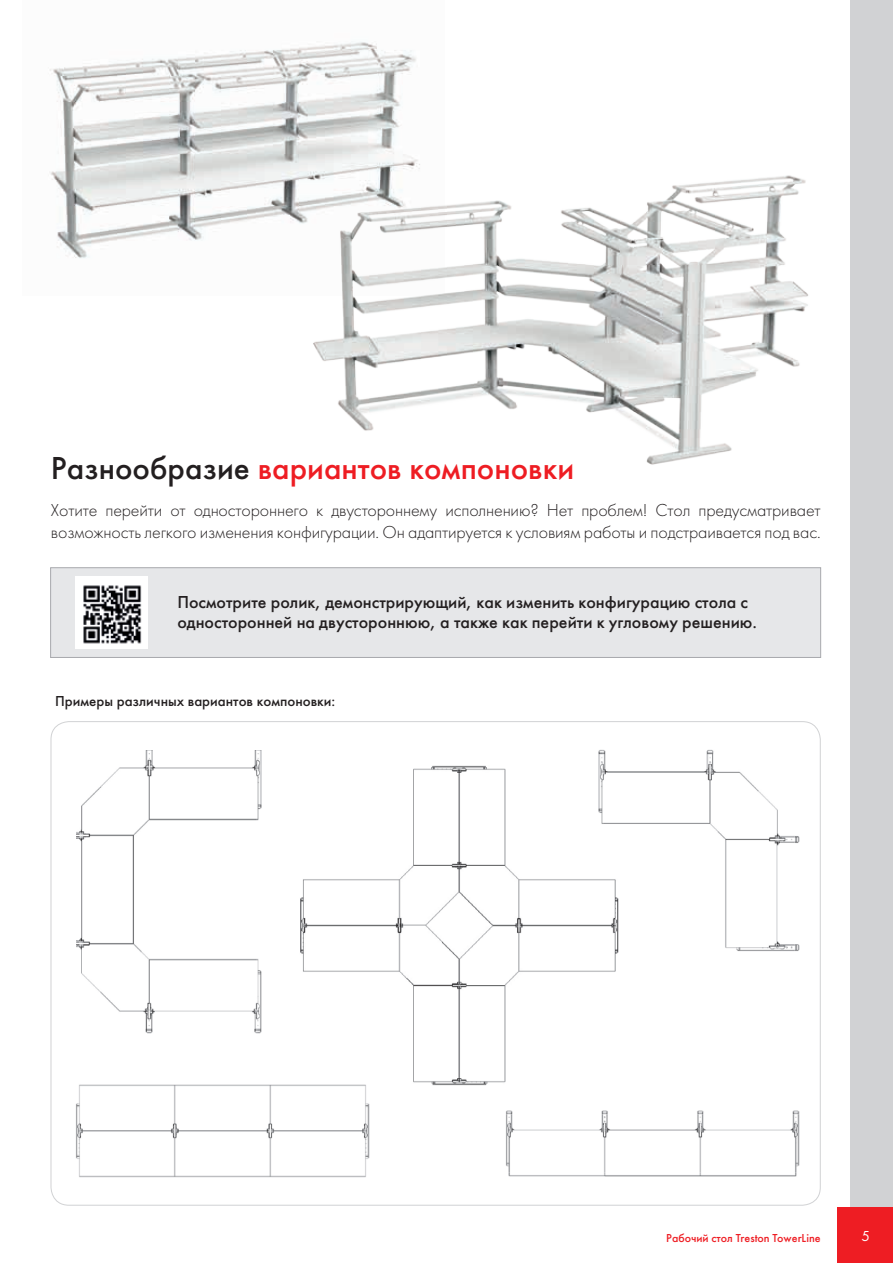
<style>
.page{position:relative;width:893px;height:1263px;background:#fff}
.page>*{position:absolute;margin:0;border:0;box-sizing:border-box;transform-origin:0 0}
.t1{font:500 33px "Futura";color:#ee1d23}
.t2{font:300 18px/21.6px "Futura";letter-spacing:-.01em;color:#231f20}
.t3{font:500 18px/20.2px "Futura";color:#231f20}
.t4{font:500 15px "Futura";color:#231f20}
.t5{font:15px "Futura";color:#fff}
.t6{font:500 12px "Futura";color:#ee1d23}
.s1{color:#231f20}
</style>
<div class="page">
<img style="left:506px;top:1110px;width:293px;height:67px">
<img style="left:300px;top:765px;width:298px;height:320px">
<img style="left:50px;top:42px;width:366px;height:216px">
<img style="left:76px;top:750px;width:185px;height:284px">
<img style="left:75px;top:1073px;width:295px;height:133px">
<img style="left:598px;top:749px;width:201px;height:223px">
<img style="left:300px;top:119px;width:508px;height:346px">
<div style="left:850px;top:0;width:43px;height:1263px;background:#d1d2d4"></div>
<div style="left:838px;top:1208px;width:55px;height:55px;background:#ee1d23"></div>
<div style="left:50px;top:567px;width:771px;height:91px;background:#e6e7e9;border:1px solid #a8a9ad"></div>
<div style="left:75px;top:576px;width:73px;height:73px;background:#fff"></div>
<img style="left:83px;top:585px;width:59px;height:59px">
<h1 class="t1" style="left:51px;top:448px;width:525px"><span class="s1">Разнообразие</span> вариантов компоновки</h1>
<p class="t2" style="left:51px;top:499px;width:771px">Хотите перейти от одностороннего к двустороннему исполнению? Нет проблем! Стол предусматривает возможность легкого изменения конфигурации. Он адаптируется к условиям работы и подстраивается под вас.</p>
<p class="t3" style="left:177px;top:592px;width:581px">Посмотрите ролик, демонстрирующий, как изменить конфигурацию стола с односторонней на двустороннюю, а также как перейти к угловому решению.</p>
<p class="t4" style="left:55px;top:691px;width:282px">Примеры различных вариантов компоновки:</p>
<p class="t6" style="left:666px;top:1231px;width:156px">Рабочий стол Treston TowerLine</p>
<p class="t5" style="left:861px;top:1227px;width:10px">5</p>
</div>
